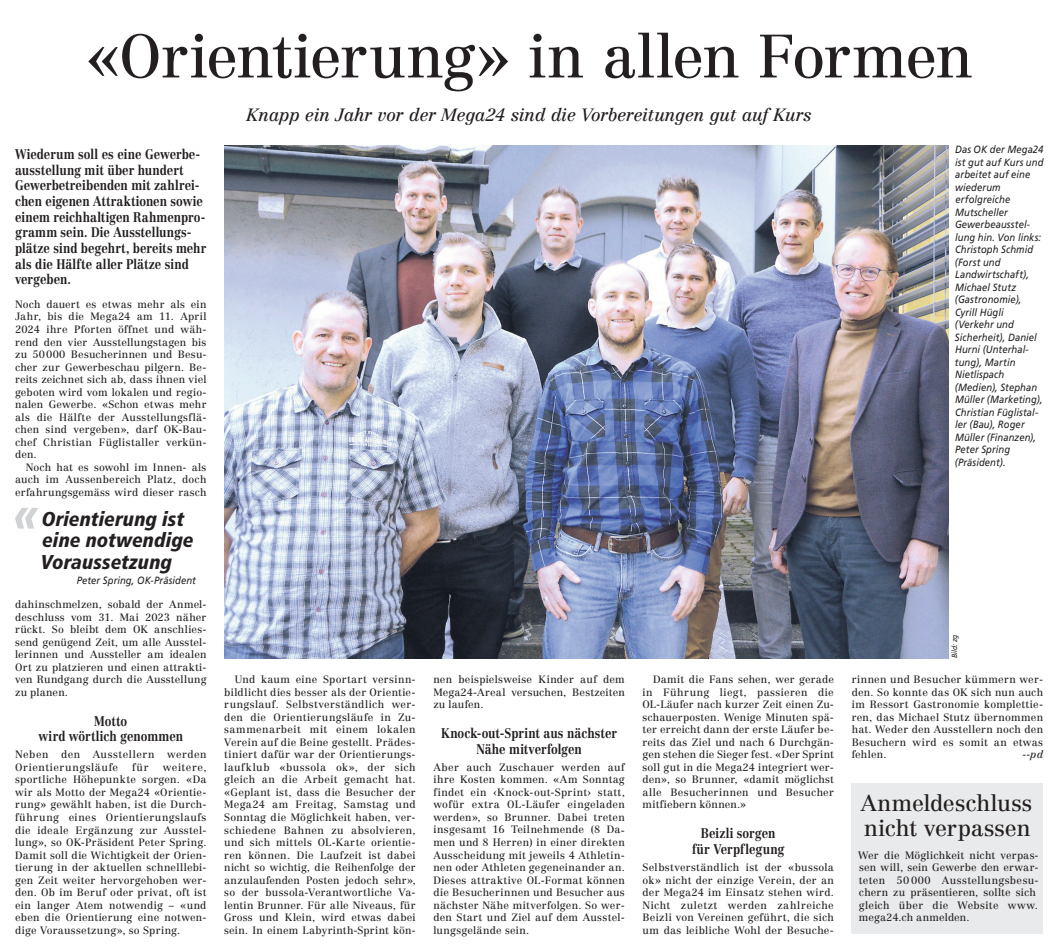
<style>
.page{position:relative;width:1056px;height:947px;background:#fff}
.page>*{position:absolute;margin:0;border:0;box-sizing:border-box;transform-origin:0 0}
.t1{font:60px "Centennial LT Std";letter-spacing:-.025em;color:#231f20}
.t2{font:italic 900 condensed 50px "Frutiger LT Com";color:#d1d2d4}
.t3{font:22.5px/25px "Centennial LT Std";letter-spacing:-.005em;color:#231f20}
.t4{font:italic 900 condensed 20px/21.2px "Frutiger LT Com";letter-spacing:.005em;color:#231f20}
.t5{font:italic 17.5px "Centennial LT Std";letter-spacing:-.01em;color:#231f20}
.t6{font:700 13.75px/15.6px "Centennial LT Std";letter-spacing:-.005em;color:#231f20;text-align:center;scale:.85 1}
.t7{font:10.5px/12.5px "Centennial LT Std";letter-spacing:.02em;color:#231f20;text-align:justify}
.t8{font:italic 10.5px/12.5px "Frutiger LT Com";letter-spacing:.01em;color:#231f20;scale:.9 1}
.t9{font:10.5px/12.5px "Centennial LT Std";letter-spacing:.045em;color:#231f20}
.t10{font:italic 10.5px "Centennial LT Std";color:#231f20}
.t11{font:italic 7.5px "Frutiger LT Com";color:#231f20;scale:.9 1}
</style>
<div class="page">
<img style="left:224px;top:145px;width:724px;height:513px">
<div style="left:851px;top:783px;width:192px;height:150px;background:#e9eaeb"></div>
<h1 class="t1" style="left:86px;top:21px;width:888px">«Orientierung» in allen Formen</h1>
<h3 class="t5" style="left:246px;top:104px;width:566px">Knapp ein Jahr vor der Mega24 sind die Vorbereitungen gut auf Kurs</h3>
<p class="t6" style="left:15px;top:146px;width:227px;text-align:left">Wiederum soll es eine Gewerbe&shy;ausstellung mit über hundert<br>Gewerbetreibenden mit zahlrei&shy;chen eigenen Attraktionen sowie einem reichhaltigen Rahmenpro&shy;gramm sein. Die Ausstellungs&shy;plätze sind begehrt, bereits mehr als die Hälfte aller Plätze sind vergeben.</p>
<p class="t7" style="left:15px;top:298px;width:193px">Noch dauert es etwas mehr als ein Jahr, bis die Mega24 am 11. April 2024 ihre Pforten öffnet und wäh&shy;rend den vier Ausstellungstagen bis zu 50000 Besucherinnen und Besu&shy;cher zur Gewerbeschau pilgern. Be&shy;reits zeichnet sich ab, dass ihnen viel geboten wird vom lokalen und regio&shy;nalen Gewerbe. «Schon etwas mehr als die Hälfte der Ausstellungsflä&shy;chen sind vergeben», darf OK-Bau&shy;chef Christian Füglistaller verkün&shy;den.</p>
<p class="t7" style="left:15px;top:460px;width:193px;text-indent:11px">Noch hat es sowohl im Innen- als auch im Aussenbereich Platz, doch erfahrungsgemäss wird dieser rasch</p>
<p class="t8" style="left:955px;top:143px;width:100px">Das OK der Mega24 ist gut auf Kurs und arbeitet auf eine wiederum erfolgreiche<br>Mutscheller<br>Gewerbeausstel&shy;lung hin. Von links:<br>Christoph Schmid (Forst und<br>Landwirtschaft),<br>Michael Stutz (Gastronomie),<br>Cyrill Hügli (Verkehr und<br>Sicherheit), Daniel<br>Hurni (Unterhal&shy;tung), Martin<br>Nietlispach (Medien), Stephan<br>Müller (Marketing),<br>Christian Füglistal&shy;ler (Bau), Roger<br>Müller (Finanzen),<br>Peter Spring (Präsident).</p>
<h2 class="t2" style="left:14px;top:483px;width:28px">«</h2>
<h3 class="t4" style="left:41px;top:508px;width:155px">Orientierung ist eine notwendige<br>Voraussetzung</h3>
<p class="t8" style="left:77px;top:573px;width:134px">Peter Spring, OK-Präsident</p>
<p class="t7" style="left:15px;top:598px;width:193px">dahinschmelzen, sobald der Anmel&shy;deschluss vom 31. Mai 2023 näher rückt. So bleibt dem OK anschlies&shy;send genügend Zeit, um alle Ausstel&shy;lerinnen und Aussteller am idealen Ort zu platzieren und einen attrakti&shy;ven Rundgang durch die Ausstellung zu planen.</p>
<h3 class="t6" style="left:38px;top:712px;width:172px">Motto<br>wird wörtlich genommen</h3>
<p class="t9" style="left:15px;top:748px;width:193px">Neben den Ausstellern werden<br>Orientierungsläufe</p>
<p class="t7" style="left:132px;top:760px;width:18px">für</p>
<p class="t7" style="left:15px;top:760px;width:193px;text-indent:148px">weitere, sportliche Höhepunkte sorgen. «Da wir als Motto der Mega24 «Orientie&shy;rung» gewählt haben, ist die Durch&shy;führung eines Orientierungslaufs die ideale Ergänzung zur Ausstel&shy;lung», so OK-Präsident Peter Spring.<br>Damit soll die Wichtigkeit der Orien&shy;tierung in der aktuellen schnelllebi&shy;gen Zeit weiter hervorgehoben wer&shy;den. Ob im Beruf oder privat, oft ist ein langer Atem notwendig – «und eben die Orientierung eine notwen&shy;dige Voraussetzung», so Spring.</p>
<p class="t7" style="left:224px;top:673px;width:193px;text-indent:11px">Und kaum eine Sportart versinn&shy;bildlicht dies besser als der Orientie&shy;rungslauf. Selbstverständlich wer&shy;den die Orientierungsläufe in Zu&shy;sammenarbeit mit einem lokalen Verein auf die Beine gestellt. Prädes&shy;tiniert dafür war der Orientierungs&shy;laufklub «bussola ok», der sich gleich an die Arbeit gemacht hat. «Geplant ist, dass die Besucher der Mega24 am Freitag, Samstag und Sonntag die Möglichkeit haben, ver&shy;schiedene Bahnen zu absolvieren, und sich mittels OL-Karte orientie&shy;ren können. Die Laufzeit ist dabei nicht so wichtig, die Reihenfolge der anzulaufenden Posten jedoch sehr», so der bussola-Verantwortliche Va&shy;lentin Brunner. Für alle Niveaus, für Gross und Klein, wird etwas dabei sein. In einem Labyrinth-Sprint kön-</p>
<p class="t7" style="left:433px;top:673px;width:193px">nen beispielsweise Kinder auf dem Mega24-Areal versuchen, Bestzeiten zu laufen.</p>
<h3 class="t6" style="left:441px;top:725px;width:208px">Knock-out-Sprint aus nächster<br>Nähe mitverfolgen</h3>
<p class="t7" style="left:433px;top:760px;width:193px">Aber auch Zuschauer werden auf ihre Kosten kommen. «Am Sonntag findet ein ‹Knock-out-Sprint› statt, wofür extra OL-Läufer eingeladen werden», so Brunner. Dabei treten insgesamt 16 Teilnehmende (8 Da&shy;men und 8 Herren) in einer direkten Ausscheidung mit jeweils 4 Athletin&shy;nen oder Athleten gegeneinander an.<br>Dieses attraktive OL-Format können die Besucherinnen und Besucher aus nächster Nähe mitverfolgen. So wer&shy;den Start und Ziel auf dem Ausstel&shy;lungsgelände sein.</p>
<p class="t7" style="left:642px;top:673px;width:193px;text-indent:11px">Damit die Fans sehen, wer gerade in Führung liegt, passieren die OL-Läufer nach kurzer Zeit einen Zu&shy;schauerposten. Wenige Minuten spä&shy;ter erreicht dann der erste Läufer be&shy;reits das Ziel und nach 6 Durchgän&shy;gen stehen die Sieger fest. «Der Sprint soll gut in die Mega24 integriert wer&shy;den», so Brunner, «damit möglichst alle Besucherinnen und Besucher mitfiebern können.»</p>
<h3 class="t6" style="left:692px;top:825px;width:110px">Beizli sorgen für Verpflegung</h3>
<p class="t7" style="left:642px;top:860px;width:193px">Selbstverständlich ist der «bussola ok» nicht der einzige Verein, der an der Mega24 im Einsatz stehen wird.<br>Nicht zuletzt werden zahlreiche Beizli von Vereinen geführt, die sich um das leibliche Wohl der Besuche-</p>
<p class="t11" style="left:950px;top:658px;width:28px;rotate:-90deg">Bild: zg</p>
<p class="t7" style="left:851px;top:673px;width:193px">rinnen und Besucher kümmern wer&shy;den. So konnte das OK sich nun auch im Ressort Gastronomie komplettie&shy;ren, das Michael Stutz übernommen hat. Weder den Ausstellern noch den Besuchern wird es somit an etwas fehlen.</p>
<p class="t10" style="left:1022px;top:748px;width:22px">--pd</p>
<h3 class="t3" style="left:860px;top:790px;width:173px">Anmeldeschluss nicht verpassen</h3>
<p class="t7" style="left:858px;top:848px;width:182px;text-align:left">Wer die Möglichkeit nicht verpas&shy;sen will, sein Gewerbe den erwar&shy;teten 50 000 Ausstellungsbesu&shy;chern zu präsentieren, sollte sich gleich über die Website www. mega24.ch anmelden.</p>
</div>
